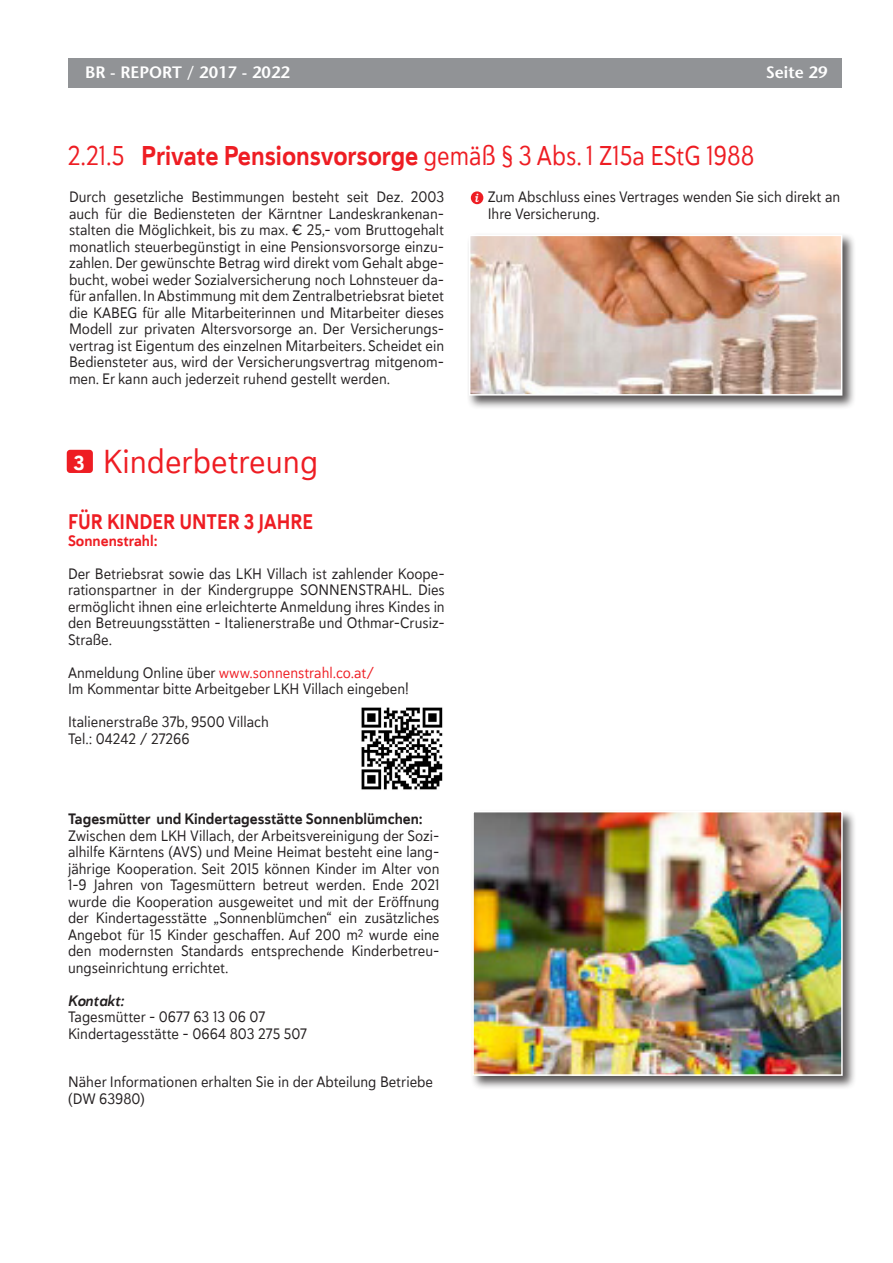
<style>
.page{position:relative;width:893px;height:1263px;background:#fff}
.page>*{position:absolute;margin:0;border:0;box-sizing:border-box;transform-origin:0 0}
.Fließtext_ohne_GR{font:33px "Haboro Sans";color:#ee1d23}
.Überschrift_18{font:27px "Haboro Sans";color:#ee1d23;scale:.9 1}
.Überschrift_14{font:700 21px "Haboro Sans";color:#ee1d23;scale:.9 1}
.t1{font:700 20.1px "Haboro Sans";color:#fff}
.t2{font:600 16.5px "Stone Sans";color:#fff}
.Fließtext_ohne_GR-2{font:15px/16.5px "Haboro Sans";color:#231f20;text-align:justify}
.Fließtext_ohne_GR-3{font:700 15px "Haboro Sans";color:#231f20}
.Fließtext_ohne_GR-4{font:700 15px "Haboro Sans";color:#ee1d23}
.Fließtext_ohne_GR-5{font:italic 700 15px "Haboro Sans";letter-spacing:-.005em;color:#231f20}
.t3{font:italic 700 13.2px "Archer";color:#fff}
.s1{font-weight:700}
.s2{color:#ee1d23}
</style>
<div class="page">
<div style="left:68px;top:58px;width:774px;height:29px;background:#919396"></div>
<div style="left:471px;top:191px;width:12px;height:13px;background:#ee1d23;border-radius:50%"></div>
<div style="left:467px;top:232px;width:390px;height:177px;background:#231f20;opacity:.75"></div>
<img style="left:472px;top:238px;width:367px;height:155px">
<div style="left:469px;top:235px;width:373px;height:161px;border:2px solid #fff"></div>
<div style="left:67px;top:450px;width:26px;height:23px;background:#ee1d23;border-radius:3px"></div>
<div style="left:470px;top:809px;width:387px;height:281px;background:#231f20;opacity:.75"></div>
<img style="left:475px;top:814px;width:365px;height:259px">
<div style="left:472px;top:811px;width:371px;height:265px;border:2px solid #fff"></div>
<img style="left:361px;top:707px;width:82px;height:83px">
<p class="t2" style="left:85px;top:62px;width:206px">BR - REPORT / 2017 - 2022</p>
<p class="t2" style="left:766px;top:62px;width:63px">Seite 29</p>
<p class="Überschrift_18" style="left:68px;top:138px;width:765px">2.21.5 <span class="s1">Private Pensionsvorsorge</span> gemäß § 3 Abs. 1 Z15a EStG 1988</p>
<p class="Fließtext_ohne_GR-2" style="left:69px;top:189px;width:377px">Durch gesetzliche Bestimmungen besteht seit Dez. 2003 auch für die Bediensteten der Kärntner Landeskrankenan&shy;stalten die Möglichkeit, bis zu max. € 25,– vom Bruttogehalt monatlich steuerbegünstigt in eine Pensionsvorsorge einzu&shy;zahlen. Der gewünschte Betrag wird direkt vom Gehalt abge&shy;bucht, wobei weder Sozialversicherung noch Lohnsteuer da&shy;für anfallen. In Abstimmung mit dem Zentralbetriebsrat bietet die KABEG für alle Mitarbeiterinnen und Mitarbeiter dieses Modell zur privaten Altersvorsorge an. Der Versicherungs&shy;vertrag ist Eigentum des einzelnen Mitarbeiters. Scheidet ein Bediensteter aus, wird der Versicherungsvertrag mitgenom&shy;men. Er kann auch jederzeit ruhend gestellt werden.</p>
<p class="Fließtext_ohne_GR-2" style="left:488px;top:189px;width:354px">Zum Abschluss eines Vertrages wenden Sie sich direkt an<br>Ihre Versicherung.</p>
<p class="t3" style="left:475px;top:187px;width:6px">i</p>
<p class="t1" style="left:74px;top:450px;width:13px">3</p>
<p class="Fließtext_ohne_GR" style="left:103px;top:440px;width:217px">Kinderbetreung</p>
<p class="Überschrift_14" style="left:68px;top:508px;width:274px">FÜR KINDER UNTER 3 JAHRE</p>
<p class="Fließtext_ohne_GR-4" style="left:68px;top:531px;width:91px">Sonnenstrahl:</p>
<p class="Fließtext_ohne_GR-2" style="left:68px;top:565px;width:378px">Der Betriebsrat sowie das LKH Villach ist zahlender Koope&shy;rationspartner in der Kindergruppe SONNENSTRAHL. Dies ermöglicht ihnen eine erleichterte Anmeldung ihres Kindes in den Betreuungsstätten - Italienerstraße und Othmar-Crusiz-Straße.</p>
<p class="Fließtext_ohne_GR-2" style="left:68px;top:664px;width:342px">Anmeldung Online über <span class="s2">www.sonnenstrahl.co.at/<br></span>Im Kommentar bitte Arbeitgeber LKH Villach eingeben!</p>
<p class="Fließtext_ohne_GR-2" style="left:68px;top:714px;width:202px">Italienerstraße 37b, 9500 Villach</p>
<p class="Fließtext_ohne_GR-2" style="left:68px;top:730px;width:123px">Tel.: 04242 / 27266</p>
<p class="Fließtext_ohne_GR-3" style="left:68px;top:809px;width:356px">Tagesmütter und Kindertagesstätte Sonnenblümchen:</p>
<p class="Fließtext_ohne_GR-2" style="left:68px;top:827px;width:373px">Zwischen dem LKH Villach, der Arbeitsvereinigung der Sozi&shy;alhilfe Kärntens (AVS) und Meine Heimat besteht eine lang&shy;jährige Kooperation. Seit 2015 können Kinder im Alter von 1-9 Jahren von Tagesmüttern betreut werden. Ende 2021 wurde die Kooperation ausgeweitet und mit der Eröffnung der Kindertagesstätte „Sonnenblümchen“ ein zusätzliches Angebot für 15 Kinder geschaffen. Auf 200 m² wurde eine den modernsten Standards entsprechende Kinderbetreu&shy;ungseinrichtung errichtet.</p>
<p class="Fließtext_ohne_GR-5" style="left:68px;top:991px;width:58px">Kontakt:</p>
<p class="Fließtext_ohne_GR-2" style="left:68px;top:1009px;width:199px">Tagesmütter - 0677 63 13 06 07</p>
<p class="Fließtext_ohne_GR-2" style="left:68px;top:1025px;width:240px">Kindertagesstätte - 0664 803 275 507</p>
<p class="Fließtext_ohne_GR-2" style="left:68px;top:1074px;width:366px">Näher Informationen erhalten Sie in der Abteilung Betriebe (DW 63980)</p>
</div>
